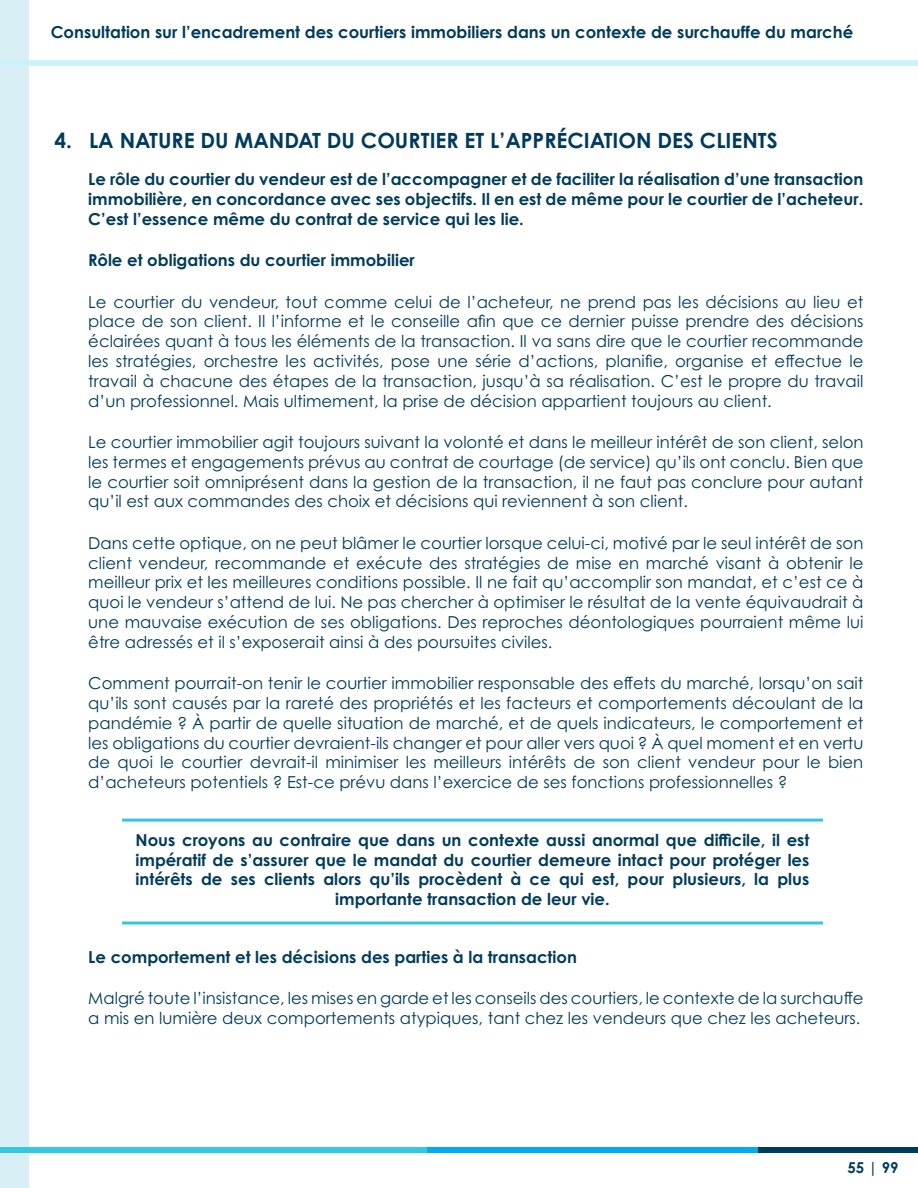
<style>
.page{position:relative;width:918px;height:1188px;background:#fff}
.page>*{position:absolute;margin:0;border:0;box-sizing:border-box;transform-origin:0 0}
.t1{font:700 21px "Century Gothic Pro";color:#003a5d}
.t2{font:16.5px/19.8px "Century Gothic Pro";color:#003c5a;text-align:justify}
.t3{font:700 16.5px/19.8px "Century Gothic Pro";color:#003c5a;text-align:justify}
.t4{font:700 16.5px "Century Gothic";color:#003c5a}
.t5{font:700 15px "Century Gothic";color:#003c5a}
</style>
<div class="page">
<div style="left:0;top:0;width:29px;height:1188px;background:#d8eff5"></div>
<div style="left:0;top:1147px;width:428px;height:6px;background:#32c8e1"></div>
<div style="left:428px;top:1147px;width:330px;height:6px;background:#00aeef"></div>
<div style="left:758px;top:1147px;width:160px;height:6px;background:#003c5a"></div>
<div style="left:0;top:60px;width:428px;height:6px;background:#ccf1f8"></div>
<div style="left:428px;top:60px;width:330px;height:6px;background:#ccf1f8"></div>
<div style="left:758px;top:60px;width:160px;height:6px;background:#ccf1f8"></div>
<hr style="left:122px;top:921px;width:701px;height:3px;background:#32c8e1">
<hr style="left:122px;top:819px;width:701px;height:3px;background:#32c8e1">
<p class="t4" style="left:51px;top:19px;width:804px">Consultation sur l’encadrement des courtiers immobiliers dans un contexte de surchauffe du marché</p>
<p class="t1" style="left:55px;top:127px;width:725px">4. LA NATURE DU MANDAT DU COURTIER ET L’APPRÉCIATION DES CLIENTS</p>
<p class="t3" style="left:88px;top:169px;width:777px">Le rôle du courtier du vendeur est de l’accompagner et de faciliter la réalisation d’une transaction immobilière, en concordance avec ses objectifs. Il en est de même pour le courtier de l’acheteur.<br>C’est l’essence même du contrat de service qui les lie.</p>
<p class="t3" style="left:88px;top:250px;width:328px">Rôle et obligations du courtier immobilier</p>
<p class="t2" style="left:88px;top:291px;width:777px">Le courtier du vendeur, tout comme celui de l’acheteur, ne prend pas les décisions au lieu et place de son client. Il l’informe et le conseille afin que ce dernier puisse prendre des décisions éclairées quant à tous les éléments de la transaction. Il va sans dire que le courtier recommande les stratégies, orchestre les activités, pose une série d’actions, planifie, organise et effectue le travail à chacune des étapes de la transaction, jusqu’à sa réalisation. C’est le propre du travail d’un professionnel. Mais ultimement, la prise de décision appartient toujours au client.</p>
<p class="t2" style="left:88px;top:432px;width:777px">Le courtier immobilier agit toujours suivant la volonté et dans le meilleur intérêt de son client, selon les termes et engagements prévus au contrat de courtage (de service) qu’ils ont conclu. Bien que le courtier soit omniprésent dans la gestion de la transaction, il ne faut pas conclure pour autant qu’il est aux commandes des choix et décisions qui reviennent à son client.</p>
<p class="t2" style="left:88px;top:533px;width:777px">Dans cette optique, on ne peut blâmer le courtier lorsque celui-ci, motivé par le seul intérêt de son client vendeur, recommande et exécute des stratégies de mise en marché visant à obtenir le meilleur prix et les meilleures conditions possible. Il ne fait qu’accomplir son mandat, et c’est ce à quoi le vendeur s’attend de lui. Ne pas chercher à optimiser le résultat de la vente équivaudrait à une mauvaise exécution de ses obligations. Des reproches déontologiques pourraient même lui être adressés et il s’exposerait ainsi à des poursuites civiles.</p>
<p class="t2" style="left:88px;top:673px;width:777px">Comment pourrait-on tenir le courtier immobilier responsable des effets du marché, lorsqu’on sait qu’ils sont causés par la rareté des propriétés et les facteurs et comportements découlant de la pandémie ? À partir de quelle situation de marché, et de quels indicateurs, le comportement et les obligations du courtier devraient-ils changer et pour aller vers quoi ? À quel moment et en vertu de quoi le courtier devrait-il minimiser les meilleurs intérêts de son client vendeur pour le bien d’acheteurs potentiels ? Est-ce prévu dans l’exercice de ses fonctions professionnelles ?</p>
<p class="t3" style="left:136px;top:830px;width:675px;text-align:center">Nous croyons au contraire que dans un contexte aussi anormal que difficile, il est impératif de s’assurer que le mandat du courtier demeure intact pour protéger les intérêts de ses clients alors qu’ils procèdent à ce qui est, pour plusieurs, la plus importante transaction de leur vie.</p>
<p class="t3" style="left:88px;top:947px;width:490px">Le comportement et les décisions des parties à la transaction</p>
<p class="t2" style="left:88px;top:988px;width:777px">Malgré toute l’insistance, les mises en garde et les conseils des courtiers, le contexte de la surchauffe a mis en lumière deux comportements atypiques, tant chez les vendeurs que chez les acheteurs.</p>
<p class="t5" style="left:848px;top:1156px;width:53px">55 | 99</p>
</div>
